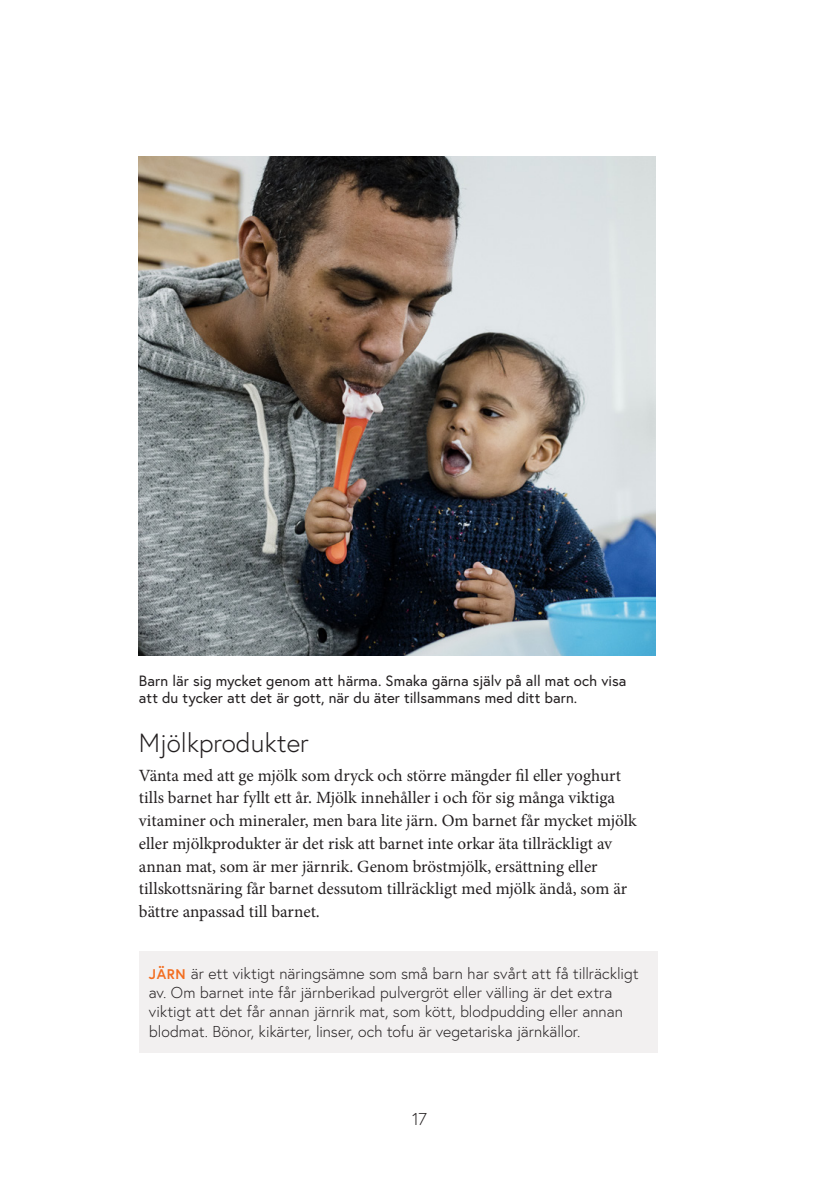
<style>
.page{position:relative;width:819px;height:1201px;background:#fff}
.page>*{position:absolute;margin:0;border:0;box-sizing:border-box;transform-origin:0 0}
.t1{font:300 26.25px "Europa";color:#231f20}
.Brödtext{font:17.15px/22.8px "Minion Pro";color:#231f20}
.t2{font:300 17.15px "Europa";color:#231f20}
.Underrubrik{font:300 15.75px/19.2px "Europa";color:#231f20}
.Brödtext_indrag{font:14.88px/17.5px "Europa";letter-spacing:.005em;color:#231f20}
.s1{font-weight:700;font-size:14px;color:#f36e21}
</style>
<div class="page">
<img style="left:139px;top:156px;width:516px;height:499px">
<div style="left:139px;top:951px;width:518px;height:102px;background:#f2f0f0"></div>
<p class="Brödtext_indrag" style="left:139px;top:671px;width:489px">Barn lär sig mycket genom att härma. Smaka gärna själv på all mat och visa att du tycker att det är gott, när du äter tillsammans med ditt barn.</p>
<h3 class="t1" style="left:139px;top:726px;width:171px">Mjölkprodukter</h3>
<p class="Brödtext" style="left:139px;top:764px;width:499px">Vänta med att ge mjölk som dryck och större mängder fil eller yoghurt tills barnet har fyllt ett år. Mjölk innehåller i och för sig många viktiga vitaminer och mineraler, men bara lite järn. Om barnet får mycket mjölk eller mjölkprodukter är det risk att barnet inte orkar äta tillräckligt av annan mat, som är mer järnrik. Genom bröstmjölk, ersättning eller tillskottsnäring får barnet dessutom tillräckligt med mjölk ändå, som är bättre anpassad till barnet.</p>
<p class="Underrubrik" style="left:149px;top:963px;width:491px"><span class="s1">JÄRN</span> är ett viktigt näringsämne som små barn har svårt att få tillräckligt av. Om barnet inte får järnberikad pulvergröt eller välling är det extra viktigt att det får annan järnrik mat, som kött, blodpudding eller annan blodmat. Bönor, kikärter, linser, och tofu är vegetariska järnkällor.</p>
<p class="t2" style="left:412px;top:1108px;width:16px">17</p>
</div>
